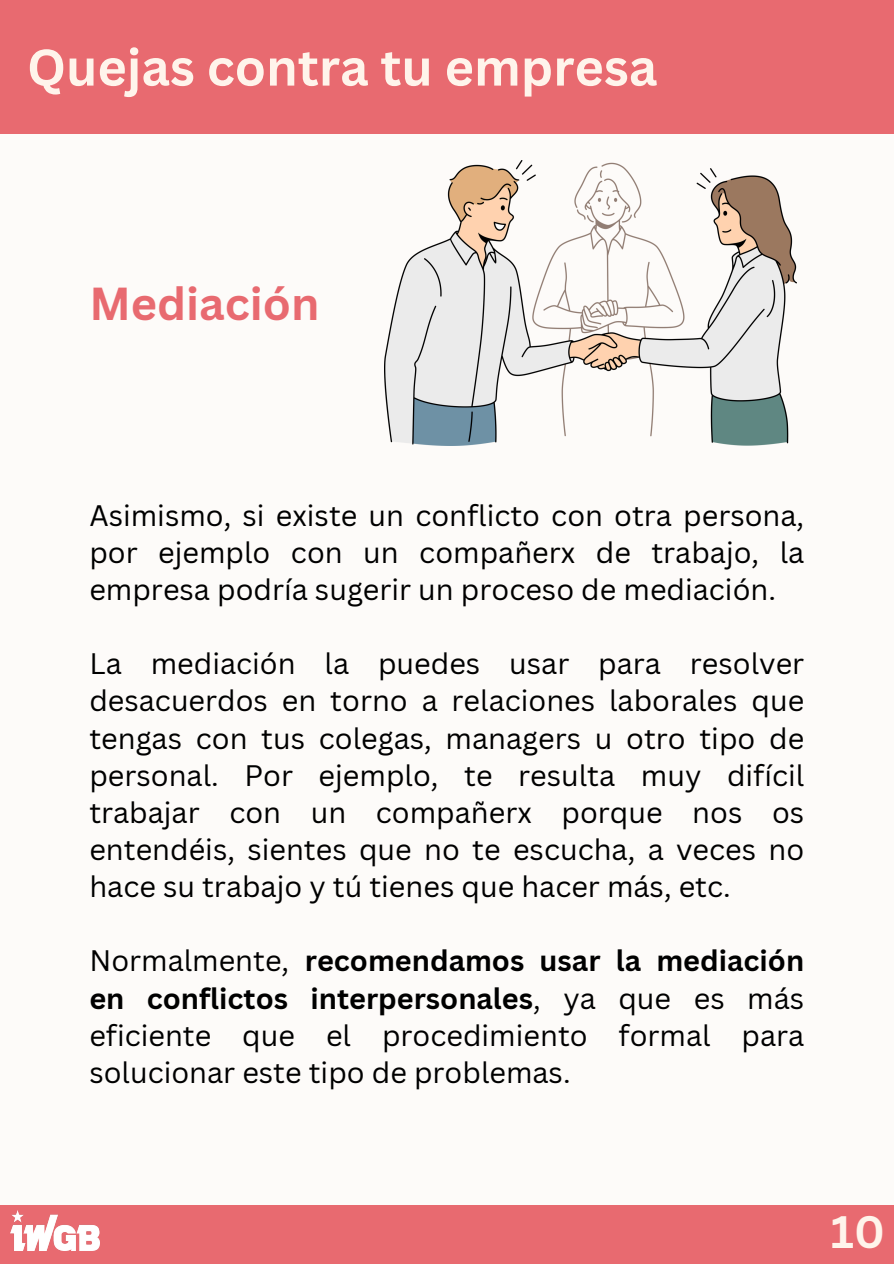
<style>
.page{position:relative;width:894px;height:1264px;background:#fff}
.page>*{position:absolute;margin:0;border:0;box-sizing:border-box;transform-origin:0 0}
.t1{font:700 50.25px "Canva Sans";color:#fff4eb}
.t2{font:700 45px "Canva Sans";color:#e86a70}
.t3{font:700 44.25px "Canva Sans";color:#fff4eb}
.t4{font:28.8px/37.2px "Canva Sans";color:#000;text-align:justify}
.s1{font-weight:700}
</style>
<div class="page">
<div style="left:0;top:0;width:893px;height:1263px;background:#fdfbf9"></div>
<div style="left:0;top:0;width:893px;height:134px;background:#e86a70"></div>
<div style="left:0;top:1204px;width:893px;height:59px;background:#e86a70"></div>
<img style="left:10px;top:1210px;width:89px;height:40px">
<img style="left:384px;top:160px;width:412px;height:285px">
<h3 class="t1" style="left:27px;top:32px;width:631px">Quejas contra tu empresa</h3>
<h2 class="t2" style="left:89px;top:272px;width:231px">Mediación</h2>
<p class="t4" style="left:89px;top:496px;width:716px">Asimismo, si existe un conflicto con otra persona, por ejemplo con un compañerx de trabajo, la empresa podría sugerir un proceso de mediación.</p>
<p class="t4" style="left:89px;top:644px;width:716px">La mediación la puedes usar para resolver desacuerdos en torno a relaciones laborales que tengas con tus colegas, managers u otro tipo de personal. Por ejemplo, te resulta muy difícil trabajar con un compañerx porque nos os entendéis, sientes que no te escucha, a veces no hace su trabajo y tú tienes que hacer más, etc.</p>
<p class="t4" style="left:89px;top:941px;width:716px">Normalmente, <span class="s1">recomendamos usar la mediación en conflictos interpersonales</span>, ya que es más eficiente que el procedimiento formal para solucionar este tipo de problemas.</p>
<h1 class="t3" style="left:830px;top:1200px;width:56px">10</h1>
</div>
